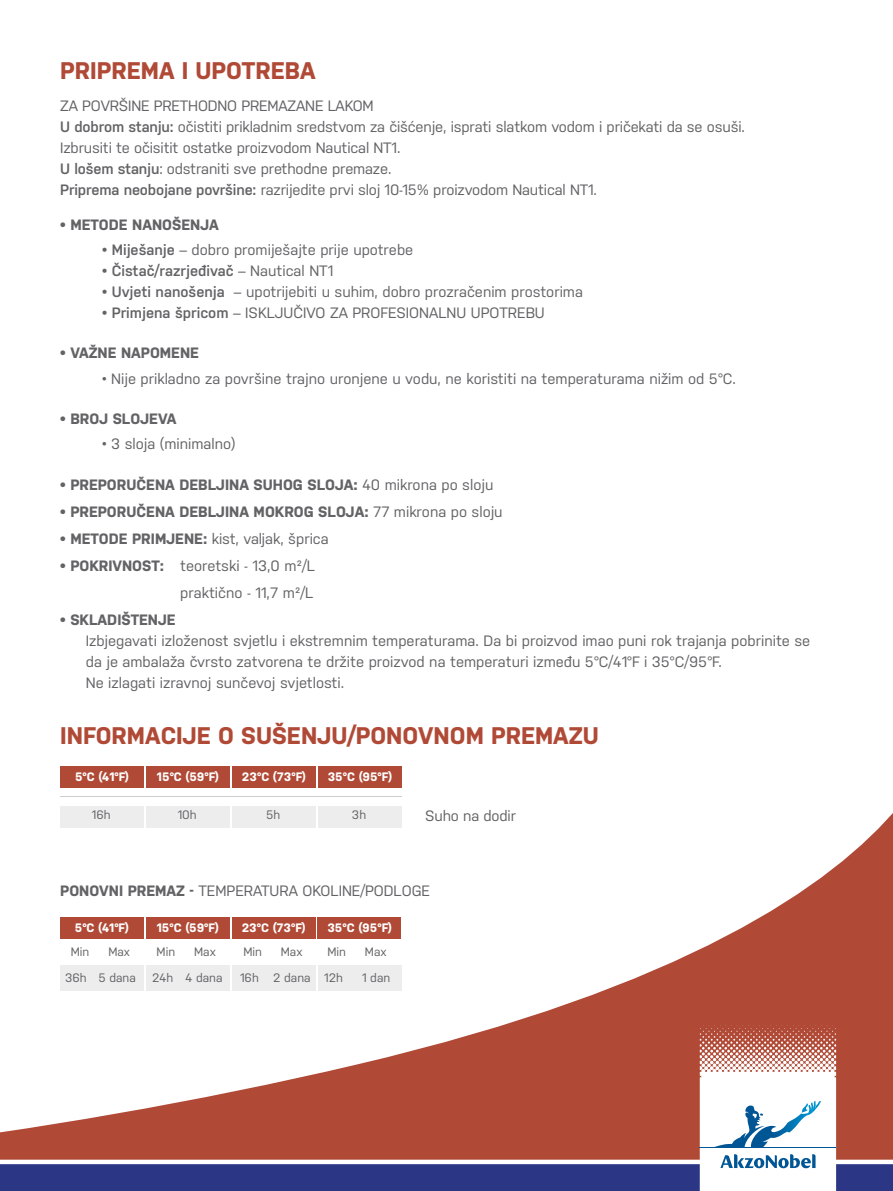
<style>
.page{position:relative;width:893px;height:1191px;background:#fff}
.page>*{position:absolute;margin:0;border:0;box-sizing:border-box;transform-origin:0 0}
.t1{font:700 24px "Nudista";color:#b04a36}
.t2{font:15px/21px "Nudista";color:#636366}
.t3{font:700 15px "Nudista";color:#636366}
.t4{font:600 15px "Nudista";color:#636366}
.t5{font:700 12.15px "Nudista";color:#fff}
.t6{font:12.15px "Nudista";color:#636366}
.s1{font-weight:600}
.s2{font-weight:400}
.s3{font-weight:700}
</style>
<div class="page">
<svg style="left:60px;top:766px;width:833px;height:259px"></svg>
<div style="left:61px;top:766px;width:83px;height:22px;background:#b04a36"></div>
<div style="left:60px;top:806px;width:83px;height:21px;background:#ededee"></div>
<div style="left:147px;top:766px;width:83px;height:22px;background:#b04a36"></div>
<div style="left:146px;top:806px;width:83px;height:21px;background:#ededee"></div>
<div style="left:232px;top:766px;width:83px;height:22px;background:#b04a36"></div>
<div style="left:232px;top:806px;width:83px;height:21px;background:#ededee"></div>
<div style="left:318px;top:766px;width:83px;height:22px;background:#b04a36"></div>
<div style="left:318px;top:806px;width:83px;height:21px;background:#ededee"></div>
<hr style="left:60px;top:796px;width:341px;height:1px;background:#cccdcf">
<div style="left:60px;top:917px;width:83px;height:22px;background:#b04a36"></div>
<div style="left:60px;top:964px;width:83px;height:26px;background:#ededee"></div>
<div style="left:146px;top:964px;width:83px;height:26px;background:#ededee"></div>
<div style="left:232px;top:964px;width:83px;height:26px;background:#ededee"></div>
<div style="left:318px;top:964px;width:83px;height:26px;background:#ededee"></div>
<div style="left:146px;top:917px;width:83px;height:22px;background:#b04a36"></div>
<div style="left:232px;top:917px;width:83px;height:22px;background:#b04a36"></div>
<div style="left:318px;top:917px;width:83px;height:22px;background:#b04a36"></div>
<svg style="left:0;top:1025px;width:893px;height:166px"></svg>
<hr style="left:700px;top:1147px;width:136px;height:1px;background:#005595">
<h1 class="t1" style="left:60px;top:53px;width:257px">PRIPREMA I UPOTREBA</h1>
<p class="t2" style="left:60px;top:94px;width:686px">ZA POVRŠINE PRETHODNO PREMAZANE LAKOM<br><span class="s1">U dobrom stanju:</span> očistiti prikladnim sredstvom za čišćenje, isprati slatkom vodom i pričekati da se osuši.<br>Izbrusiti te očisitit ostatke proizvodom Nautical NT1.<br><span class="s1">U lošem stanju</span>: odstraniti sve prethodne premaze.<br><span class="s1">Priprema neobojane površine:</span> razrijedite prvi sloj 10-15% proizvodom Nautical NT1.</p>
<p class="t3" style="left:60px;top:214px;width:160px">• METODE NANOŠENJA</p>
<p class="t2" style="left:102px;top:238px;width:313px"><span class="s1">• Miješanje</span> – dobro promiješajte prije upotrebe</p>
<p class="t4" style="left:102px;top:259px;width:233px">• Čistač/razrjeđivač <span class="s2">– Nautical NT1</span></p>
<p class="t2" style="left:102px;top:280px;width:482px"><span class="s1">• Uvjeti nanošenja</span> – upotrijebiti u suhim, dobro prozračenim prostorima</p>
<p class="t2" style="left:102px;top:301px;width:444px"><span class="s1">• Primjena špricom</span> – ISKLJUČIVO ZA PROFESIONALNU UPOTREBU</p>
<p class="t3" style="left:60px;top:342px;width:140px">• VAŽNE NAPOMENE</p>
<p class="t2" style="left:102px;top:367px;width:635px">• Nije prikladno za površine trajno uronjene u vodu, ne koristiti na temperaturama nižim od 5°C.</p>
<p class="t3" style="left:60px;top:408px;width:118px">• BROJ SLOJEVA</p>
<p class="t2" style="left:102px;top:432px;width:135px">• 3 sloja (minimalno)</p>
<p class="t3" style="left:60px;top:474px;width:435px">• PREPORUČENA DEBLJINA SUHOG SLOJA: <span class="s2">40 mikrona po sloju</span></p>
<p class="t3" style="left:60px;top:501px;width:444px">• PREPORUČENA DEBLJINA MOKROG SLOJA: <span class="s2">77 mikrona po sloju</span></p>
<p class="t2" style="left:60px;top:527px;width:270px"><span class="s3">• METODE PRIMJENE:</span> kist, valjak, šprica</p>
<p class="t2" style="left:60px;top:551px;width:256px;line-height:27px;text-align:right"><span class="s3">• POKRIVNOST:</span> teoretski - 13,0 m²/L praktično - 11,7 m²/L</p>
<p class="t3" style="left:60px;top:608px;width:117px">• SKLADIŠTENJE</p>
<p class="t2" style="left:86px;top:629px;width:726px">Izbjegavati izloženost svjetlu i ekstremnim temperaturama. Da bi proizvod imao puni rok trajanja pobrinite se da je ambalaža čvrsto zatvorena te držite proizvod na temperaturi između 5°C/41°F i 35°C/95°F.<br>Ne izlagati izravnoj sunčevoj svjetlosti.</p>
<h1 class="t1" style="left:60px;top:717px;width:540px">INFORMACIJE O SUŠENJU/PONOVNOM PREMAZU</h1>
<p class="t5" style="left:75px;top:768px;width:56px">5°C (41°F)</p>
<p class="t6" style="left:92px;top:806px;width:20px">16h</p>
<p class="t5" style="left:157px;top:768px;width:64px">15°C (59°F)</p>
<p class="t6" style="left:178px;top:806px;width:20px">10h</p>
<p class="t5" style="left:242px;top:768px;width:66px">23°C (73°F)</p>
<p class="t6" style="left:266px;top:806px;width:16px">5h</p>
<p class="t5" style="left:328px;top:768px;width:66px">35°C (95°F)</p>
<p class="t6" style="left:352px;top:806px;width:16px">3h</p>
<p class="t2" style="left:425px;top:804px;width:92px">Suho na dodir</p>
<p class="t2" style="left:60px;top:878px;width:371px"><span class="s3">PONOVNI PREMAZ -</span> TEMPERATURA OKOLINE/PODLOGE</p>
<p class="t5" style="left:75px;top:919px;width:56px">5°C (41°F)</p>
<p class="t6" style="left:71px;top:942px;width:20px">Min</p>
<p class="t6" style="left:108px;top:942px;width:23px">Max</p>
<p class="t6" style="left:157px;top:942px;width:20px">Min</p>
<p class="t6" style="left:194px;top:942px;width:23px">Max</p>
<p class="t6" style="left:243px;top:942px;width:20px">Min</p>
<p class="t6" style="left:281px;top:942px;width:23px">Max</p>
<p class="t6" style="left:327px;top:942px;width:20px">Min</p>
<p class="t6" style="left:365px;top:942px;width:23px">Max</p>
<p class="t5" style="left:157px;top:919px;width:64px">15°C (59°F)</p>
<p class="t5" style="left:242px;top:919px;width:66px">23°C (73°F)</p>
<p class="t5" style="left:327px;top:919px;width:66px">35°C (95°F)</p>
<p class="t6" style="left:65px;top:968px;width:72px">36h 5 dana</p>
<p class="t6" style="left:152px;top:968px;width:72px">24h 4 dana</p>
<p class="t6" style="left:240px;top:968px;width:105px">16h 2 dana 12h</p>
<p class="t6" style="left:362px;top:968px;width:30px">1 dan</p>
</div>
